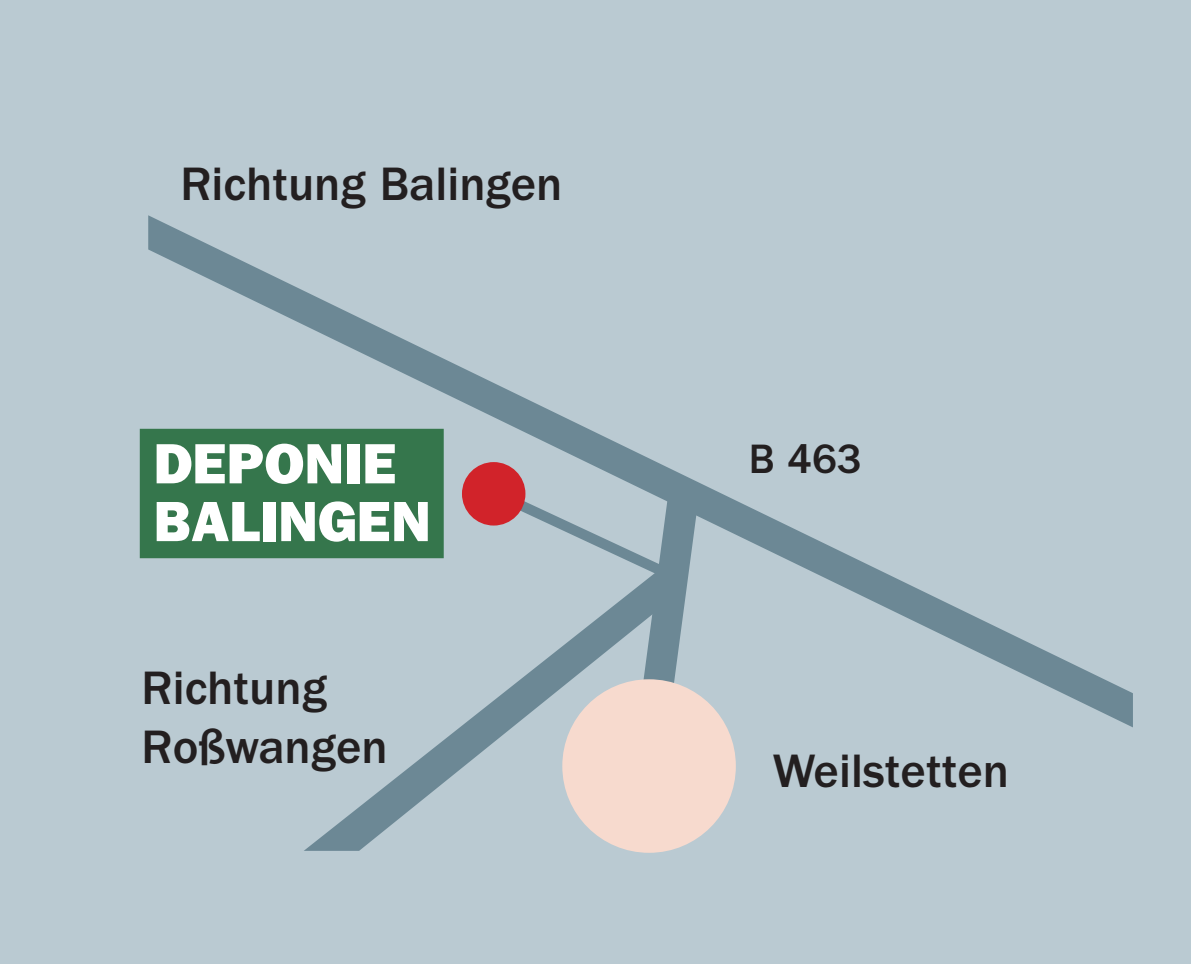
<style>
.page{position:relative;width:1191px;height:964px;background:#bacad2}
.page>*{position:absolute;margin:0;border:0;box-sizing:border-box;transform-origin:0 0}
.t1{font:57.2px/57.6px "ITC Franklin Gothic Std Hvy";color:#fff}
.t2{font:500 48.4px/58.4px "ITC Franklin Gothic Std";color:#231f20}
.t3{font:500 42.4px "ITC Franklin Gothic Std";color:#231f20}
</style>
<div class="page">
<div style="left:562px;top:679px;width:174px;height:174px;background:#f7dace;border-radius:50%"></div>
<svg style="left:148px;top:215px;width:985px;height:512px"></svg>
<svg style="left:304px;top:565px;width:378px;height:286px"></svg>
<p class="t2" style="left:180px;top:155px;width:384px">Richtung Balingen</p>
<p class="t1" style="left:154px;top:435px;width:279px">DEPONIE<br>BALINGEN</p>
<p class="t2" style="left:141px;top:660px;width:248px">Richtung<br>Roßwangen</p>
<p class="t3" style="left:749px;top:435px;width:114px">B 463</p>
<p class="t2" style="left:772px;top:743px;width:238px">Weilstetten</p>
</div>
